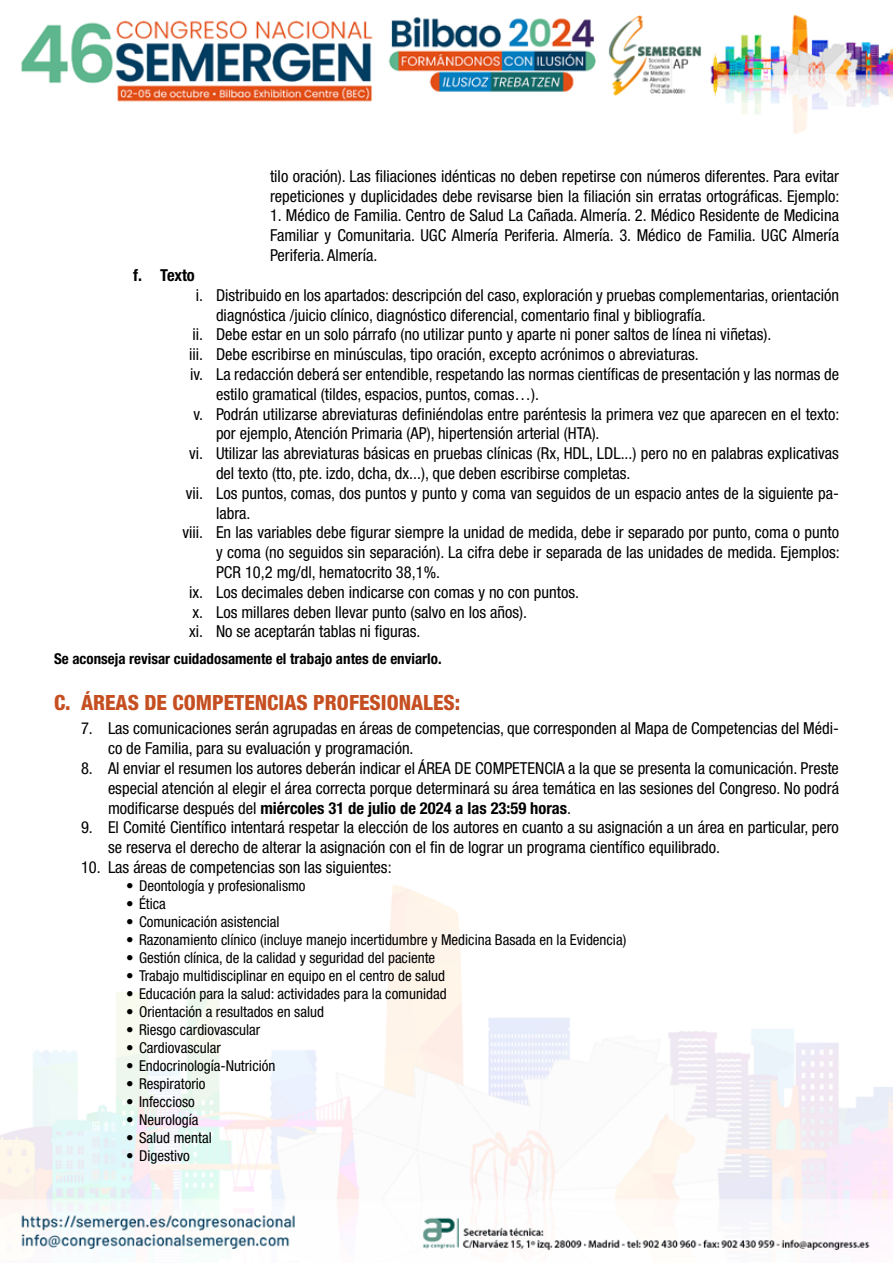
<style>
.page{position:relative;width:893px;height:1263px;background:#fff}
.page>*{position:absolute;margin:0;border:0;box-sizing:border-box;transform-origin:0 0}
.t1{font:800 condensed 21px "Helvetica Neue LT Std";color:#c54f21}
.t2{font:condensed 16.5px/19.8px "Helvetica Neue LT Std";color:#000}
.t3{font:700 condensed 16.5px "Helvetica Neue LT Std";letter-spacing:-.005em;color:#000}
.t4{font:condensed 15px "Helvetica Neue LT Std";color:#000}
.t5{font:700 condensed 15px "Helvetica Neue LT Std";color:#000}
.s1{font-weight:700}
</style>
<div class="page">
<img style="left:0;top:14px;width:893px;height:1242px">
<p class="t3" style="left:133px;top:265px;width:63px">f. Texto</p>
<p class="t2" style="left:270px;top:166px;width:571px">tilo oración). Las filiaciones idénticas no deben repetirse con números diferentes. Para evitar repeticiones y duplicidades debe revisarse bien la filiación sin erratas ortográficas. Ejemplo:</p>
<p class="t2" style="left:270px;top:206px;width:570px;text-align:justify">1. Médico de Familia. Centro de Salud La Cañada. Almería. 2. Médico Residente de Medicina Familiar y Comunitaria. UGC Almería Periferia. Almería. 3. Médico de Familia. UGC Almería Periferia. Almería.</p>
<p class="t2" style="left:196px;top:285px;width:645px">i. Distribuido en los apartados: descripción del caso, exploración y pruebas complementarias, orientación</p>
<p class="t2" style="left:216px;top:305px;width:491px">diagnóstica /juicio clínico, diagnóstico diferencial, comentario final y bibliografía.</p>
<p class="t2" style="left:192px;top:324px;width:581px">ii. Debe estar en un solo párrafo (no utilizar punto y aparte ni poner saltos de línea ni viñetas).</p>
<p class="t2" style="left:189px;top:344px;width:511px">iii. Debe escribirse en minúsculas, tipo oración, excepto acrónimos o abreviaturas.</p>
<p class="t2" style="left:190px;top:364px;width:650px">iv. La redacción deberá ser entendible, respetando las normas científicas de presentación y las normas de</p>
<p class="t2" style="left:216px;top:384px;width:324px">estilo gramatical (tildes, espacios, puntos, comas…).</p>
<p class="t2" style="left:193px;top:404px;width:648px">v. Podrán utilizarse abreviaturas definiéndolas entre paréntesis la primera vez que aparecen en el texto:</p>
<p class="t2" style="left:216px;top:423px;width:385px">por ejemplo, Atención Primaria (AP), hipertensión arterial (HTA).</p>
<p class="t2" style="left:189px;top:443px;width:651px">vi. Utilizar las abreviaturas básicas en pruebas clínicas (Rx, HDL, LDL...) pero no en palabras explicativas</p>
<p class="t2" style="left:216px;top:463px;width:416px">del texto (tto, pte. izdo, dcha, dx...), que deben escribirse completas.</p>
<p class="t2" style="left:186px;top:483px;width:655px">vii. Los puntos, comas, dos puntos y punto y coma van seguidos de un espacio antes de la siguiente pa-</p>
<p class="t2" style="left:216px;top:503px;width:36px">labra.</p>
<p class="t2" style="left:182px;top:522px;width:658px">viii. En las variables debe figurar siempre la unidad de medida, debe ir separado por punto, coma o punto</p>
<p class="t2" style="left:216px;top:542px;width:625px">y coma (no seguidos sin separación). La cifra debe ir separada de las unidades de medida. Ejemplos:</p>
<p class="t2" style="left:216px;top:562px;width:226px">PCR 10,2 mg/dl, hematocrito 38,1%.</p>
<p class="t2" style="left:189px;top:582px;width:391px">ix. Los decimales deben indicarse con comas y no con puntos.</p>
<p class="t2" style="left:192px;top:602px;width:336px">x. Los millares deben llevar punto (salvo en los años).</p>
<p class="t2" style="left:189px;top:621px;width:233px">xi. No se aceptarán tablas ni figuras.</p>
<p class="t5" style="left:54px;top:649px;width:389px">Se aconseja revisar cuidadosamente el trabajo antes de enviarlo.</p>
<p class="t1" style="left:54px;top:690px;width:408px">C. ÁREAS DE COMPETENCIAS PROFESIONALES:</p>
<p class="t2" style="left:108px;top:718px;width:732px;text-indent:-27px">7. Las comunicaciones serán agrupadas en áreas de competencias, que corresponden al Mapa de Competencias del Médi&shy;co de Familia, para su evaluación y programación.</p>
<p class="t2" style="left:108px;top:758px;width:732px;text-align:justify;text-indent:-27px">8. Al enviar el resumen los autores deberán indicar el ÁREA DE COMPETENCIA a la que se presenta la comunicación. Preste especial atención al elegir el área correcta porque determinará su área temática en las sesiones del Congreso. No podrá modificarse después del <span class="s1">miércoles 31 de julio de 2024 a las 23:59 horas</span>.</p>
<p class="t2" style="left:108px;top:817px;width:732px;text-indent:-27px">9. El Comité Científico intentará respetar la elección de los autores en cuanto a su asignación a un área en particular, pero se reserva el derecho de alterar la asignación con el fin de lograr un programa científico equilibrado.</p>
<p class="t2" style="left:81px;top:857px;width:312px">10. Las áreas de competencias son las siguientes:</p>
<p class="t4" style="left:126px;top:877px;width:181px">• Deontología y profesionalismo</p>
<p class="t4" style="left:126px;top:895px;width:41px">• Ética</p>
<p class="t4" style="left:126px;top:913px;width:155px">• Comunicación asistencial</p>
<p class="t4" style="left:126px;top:931px;width:501px">• Razonamiento clínico (incluye manejo incertidumbre y Medicina Basada en la Evidencia)</p>
<p class="t4" style="left:126px;top:949px;width:310px">• Gestión clínica, de la calidad y seguridad del paciente</p>
<p class="t4" style="left:126px;top:967px;width:320px">• Trabajo multidisciplinar en equipo en el centro de salud</p>
<p class="t4" style="left:126px;top:985px;width:322px">• Educación para la salud: actividades para la comunidad</p>
<p class="t4" style="left:126px;top:1003px;width:199px">• Orientación a resultados en salud</p>
<p class="t4" style="left:126px;top:1021px;width:136px">• Riesgo cardiovascular</p>
<p class="t4" style="left:126px;top:1039px;width:96px">• Cardiovascular</p>
<p class="t4" style="left:126px;top:1057px;width:151px">• Endocrinología-Nutrición</p>
<p class="t4" style="left:126px;top:1075px;width:81px">• Respiratorio</p>
<p class="t4" style="left:126px;top:1093px;width:70px">• Infeccioso</p>
<p class="t4" style="left:126px;top:1111px;width:74px">• Neurología</p>
<p class="t4" style="left:126px;top:1129px;width:87px">• Salud mental</p>
<p class="t4" style="left:126px;top:1147px;width:65px">• Digestivo</p>
</div>
